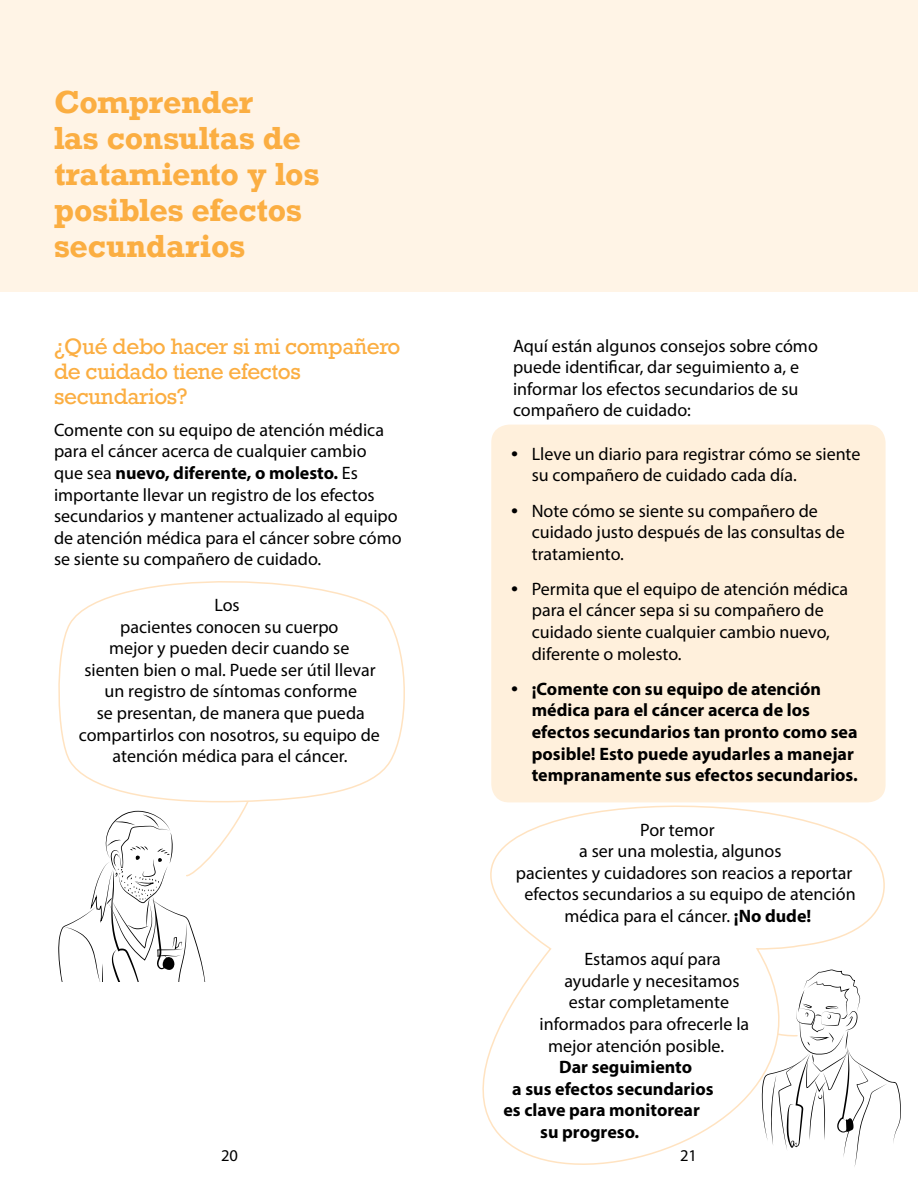
<style>
.page{position:relative;width:918px;height:1188px;background:#fff}
.page>*{position:absolute;margin:0;border:0;box-sizing:border-box;transform-origin:0 0}
.t1{font:700 30px/36px "Rockwell";color:#fbae42}
.t2{font:21px/25.2px "Rockwell";letter-spacing:-.02em;color:#fbae42}
.t3{font:18px/21.6px "Myriad Pro";color:#000}
.t4{font:700 18px/21.6px "Myriad Pro";color:#000}
.t5{font:16.5px "Myriad Pro";color:#000}
.s1{font-weight:700}
.s2{font-family:"Arial";font-weight:700}
.s3{font-family:"Arial"}
</style>
<div class="page">
<div style="left:0;top:0;width:459px;height:292px;background:#fff4e6"></div>
<svg style="left:58px;top:581px;width:347px;height:221px"></svg>
<svg style="left:58px;top:779px;width:201px;height:203px"></svg>
<div style="left:459px;top:0;width:459px;height:292px;background:#fff4e6"></div>
<svg style="left:482px;top:791px;width:403px;height:374px"></svg>
<div style="left:491px;top:425px;width:395px;height:377px;background:#fff0dc;border-radius:18px"></div>
<svg style="left:736px;top:970px;width:165px;height:197px"></svg>
<h1 class="t1" style="left:54px;top:84px;width:267px">Comprender<br>las consultas de tratamiento y los posibles efectos secundarios</h1>
<p class="t2" style="left:54px;top:334px;width:348px">¿Qué debo hacer si mi compañero de cuidado tiene efectos secundarios?</p>
<p class="t3" style="left:54px;top:419px;width:349px">Comente con su equipo de atención médica para el cáncer acerca de cualquier cambio<br>que sea <span class="s1">nuevo, diferente, o molesto.</span> Es importante llevar un registro de los efectos secundarios y mantener actualizado al equipo de atención médica para el cáncer sobre cómo se siente su compañero de cuidado.</p>
<p class="t3" style="left:79px;top:594px;width:303px;text-align:center">Los<br>pacientes conocen su cuerpo<br>mejor y pueden decir cuando se<br>sienten bien o mal. Puede ser útil llevar un registro de síntomas conforme<br>se presentan, de manera que pueda compartirlos con nosotros, su equipo de atención médica para el cáncer.</p>
<p class="t5" style="left:221px;top:1146px;width:18px">20</p>
<p class="t3" style="left:513px;top:334px;width:306px">Aquí están algunos consejos sobre cómo puede identificar, dar seguimiento a, e informar los efectos secundarios de su compañero de cuidado:</p>
<p class="t3" style="left:532px;top:443px;width:330px;text-indent:-20px"><span class="s2">•</span> Lleve un diario para registrar cómo se siente su compañero de cuidado cada día.</p>
<p class="t3" style="left:532px;top:499px;width:314px;text-indent:-20px"><span class="s2">•</span> Note cómo se siente su compañero de cuidado justo después de las consultas de tratamiento.</p>
<p class="t3" style="left:532px;top:578px;width:318px;text-indent:-20px"><span class="s2">•</span> Permita que el equipo de atención médica para el cáncer sepa si su compañero de cuidado siente cualquier cambio nuevo, diferente o molesto.</p>
<p class="t4" style="left:532px;top:677px;width:328px;text-indent:-20px"><span class="s3">•</span> ¡Comente con su equipo de atención médica para el cáncer acerca de los efectos secundarios tan pronto como sea posible! Esto puede ayudarles a manejar tempranamente sus efectos secundarios.</p>
<p class="t3" style="left:640px;top:818px;width:76px">Por temor</p>
<p class="t3" style="left:579px;top:840px;width:204px">a ser una molestia, algunos</p>
<p class="t3" style="left:516px;top:862px;width:338px">pacientes y cuidadores son reacios a reportar</p>
<p class="t3" style="left:525px;top:883px;width:333px">efectos secundarios a su equipo de atención</p>
<p class="t3" style="left:564px;top:905px;width:248px">médica para el cáncer. <span class="s1">¡No dude!</span></p>
<p class="t3" style="left:584px;top:948px;width:138px">Estamos aquí para</p>
<p class="t3" style="left:564px;top:970px;width:177px">ayudarle y necesitamos</p>
<p class="t3" style="left:569px;top:991px;width:162px">estar completamente</p>
<p class="t3" style="left:540px;top:1013px;width:211px">informados para ofrecerle la</p>
<p class="t3" style="left:548px;top:1034px;width:177px">mejor atención posible.</p>
<p class="t4" style="left:559px;top:1056px;width:135px">Dar seguimiento</p>
<p class="t4" style="left:512px;top:1077px;width:203px">a sus efectos secundarios</p>
<p class="t4" style="left:503px;top:1099px;width:198px">es clave para monitorear</p>
<p class="t4" style="left:540px;top:1120px;width:100px">su progreso.</p>
<p class="t5" style="left:680px;top:1146px;width:18px">21</p>
</div>
